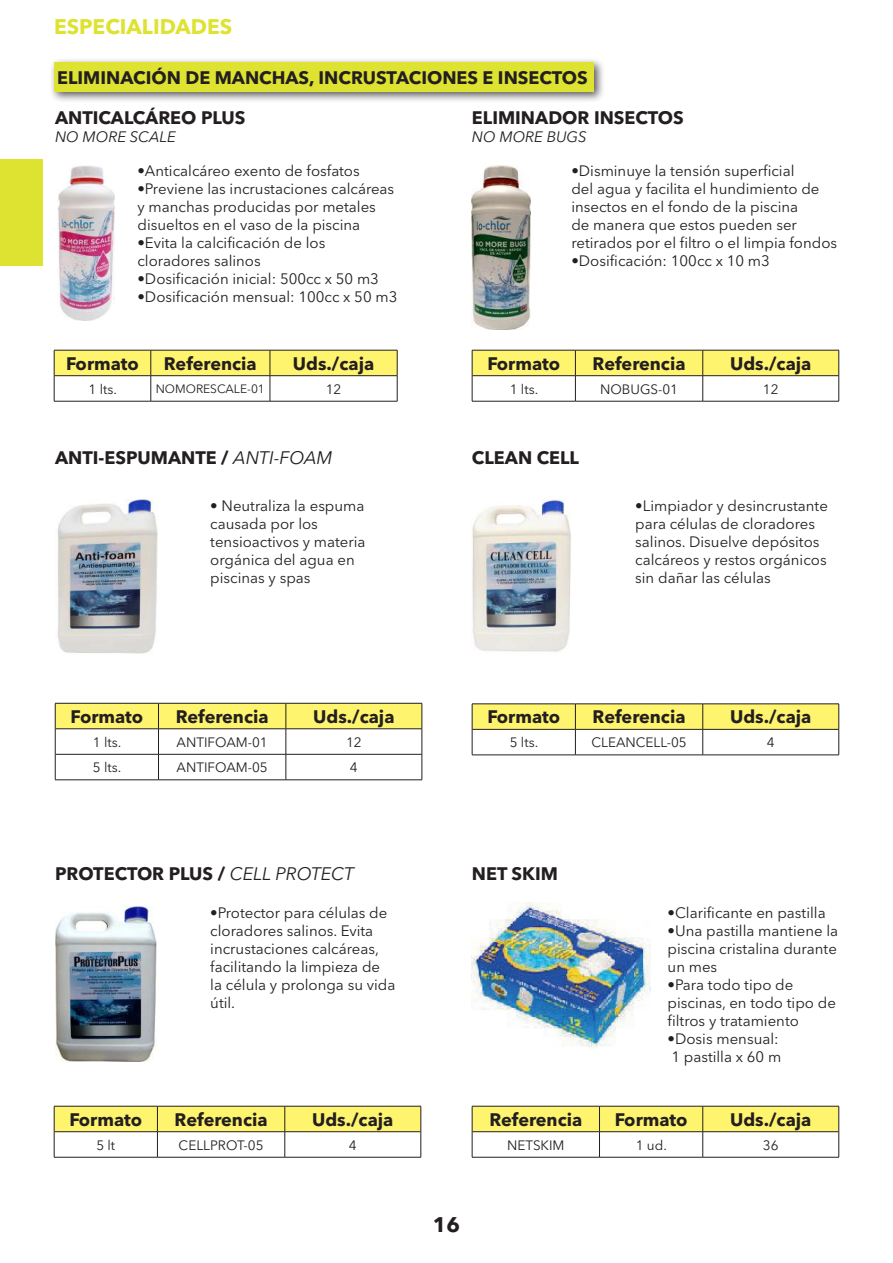
<style>
.page{position:relative;width:893px;height:1263px;background:#fff}
.page>*{position:absolute;margin:0;border:0;box-sizing:border-box;transform-origin:0 0}
.t1{font:700 21px "Avenir Next LT Pro";color:#dee230}
.t2{font:700 21px "Avenir Next LT Pro";color:#231f20}
.t3{font:700 18px "Avenir Next LT Pro";color:#231f20}
.t4{font:15px/18px "Avenir Next LT Pro";color:#231f20}
.t5{font:italic 15px "Avenir Next LT Pro";color:#231f20}
.t6{font:13.5px "Avenir Next LT Pro";color:#231f20}
.t7{font:12px "Avenir Next LT Pro";color:#231f20}
.s1{font-weight:400;font-style:italic}
</style>
<div class="page">
<div style="left:0;top:159px;width:43px;height:107px;background:#dee230"></div>
<svg style="left:54px;top:350px;width:344px;height:51px"></svg>
<hr style="left:54px;top:401px;width:97px;height:1px;background:#231f20">
<hr style="left:151px;top:401px;width:119px;height:1px;background:#231f20">
<hr style="left:270px;top:401px;width:127px;height:1px;background:#231f20">
<hr style="left:472px;top:401px;width:103px;height:1px;background:#231f20">
<hr style="left:575px;top:401px;width:128px;height:1px;background:#231f20">
<hr style="left:703px;top:401px;width:136px;height:1px;background:#231f20">
<svg style="left:472px;top:350px;width:367px;height:51px"></svg>
<svg style="left:55px;top:703px;width:368px;height:77px"></svg>
<hr style="left:54px;top:1157px;width:103px;height:1px;background:#231f20">
<hr style="left:157px;top:1157px;width:128px;height:1px;background:#231f20">
<hr style="left:285px;top:1157px;width:136px;height:1px;background:#231f20">
<svg style="left:54px;top:1106px;width:368px;height:51px"></svg>
<hr style="left:472px;top:1157px;width:127px;height:1px;background:#231f20">
<hr style="left:599px;top:1157px;width:104px;height:1px;background:#231f20">
<hr style="left:703px;top:1157px;width:136px;height:1px;background:#231f20">
<svg style="left:472px;top:1106px;width:367px;height:51px"></svg>
<hr style="left:472px;top:755px;width:103px;height:1px;background:#231f20">
<hr style="left:575px;top:755px;width:128px;height:1px;background:#231f20">
<hr style="left:703px;top:755px;width:136px;height:1px;background:#231f20">
<svg style="left:472px;top:704px;width:367px;height:51px"></svg>
<hr style="left:472px;top:729px;width:103px;height:1px;background:#231f20">
<hr style="left:575px;top:729px;width:128px;height:1px;background:#231f20">
<hr style="left:703px;top:729px;width:136px;height:1px;background:#231f20">
<img style="left:472px;top:902px;width:178px;height:145px">
<div style="left:49px;top:57px;width:556px;height:46px;background:#231f20;opacity:.75"></div>
<div style="left:54px;top:62px;width:540px;height:30px;background:#dee230"></div>
<img style="left:57px;top:165px;width:58px;height:155px">
<img style="left:57px;top:499px;width:101px;height:155px">
<img style="left:55px;top:906px;width:102px;height:156px">
<img style="left:472px;top:499px;width:99px;height:153px">
<img style="left:472px;top:165px;width:59px;height:165px">
<h1 class="t1" style="left:54px;top:13px;width:180px">ESPECIALIDADES</h1>
<p class="t3" style="left:57px;top:67px;width:532px">ELIMINACIÓN DE MANCHAS, INCRUSTACIONES E INSECTOS</p>
<p class="t3" style="left:55px;top:107px;width:192px">ANTICALCÁREO PLUS</p>
<p class="t5" style="left:55px;top:128px;width:122px">NO MORE SCALE</p>
<p class="t4" style="left:137px;top:162px;width:224px">•Anticalcáreo exento de fosfatos</p>
<p class="t4" style="left:137px;top:180px;width:258px">•Previene las incrustaciones calcáreas y manchas producidas por metales disueltos en el vaso de la piscina</p>
<p class="t4" style="left:137px;top:234px;width:189px">•Evita la calcificación de los cloradores salinos</p>
<p class="t4" style="left:137px;top:270px;width:243px">•Dosificación inicial: 500cc x 50 m3</p>
<p class="t4" style="left:137px;top:288px;width:261px">•Dosificación mensual: 100cc x 50 m3</p>
<p class="t3" style="left:66px;top:352px;width:74px">Formato</p>
<p class="t3" style="left:164px;top:352px;width:94px">Referencia</p>
<p class="t3" style="left:293px;top:352px;width:83px">Uds./caja</p>
<p class="t6" style="left:88px;top:381px;width:30px">1 lts.</p>
<p class="t7" style="left:156px;top:382px;width:111px">NOMORESCALE-01</p>
<p class="t6" style="left:326px;top:381px;width:17px">12</p>
<p class="t3" style="left:55px;top:446px;width:279px">ANTI-ESPUMANTE / <span class="s1">ANTI-FOAM</span></p>
<p class="t4" style="left:210px;top:496px;width:157px">• Neutraliza la espuma causada por los tensioactivos y materia orgánica del agua en piscinas y spas</p>
<p class="t3" style="left:472px;top:107px;width:213px">ELIMINADOR INSECTOS</p>
<p class="t5" style="left:472px;top:128px;width:116px">NO MORE BUGS</p>
<p class="t4" style="left:571px;top:162px;width:267px">•Disminuye la tensión superficial<br>del agua y facilita el hundimiento de insectos en el fondo de la piscina<br>de manera que estos pueden ser retirados por el filtro o el limpia fondos</p>
<p class="t4" style="left:571px;top:252px;width:200px">•Dosificación: 100cc x 10 m3</p>
<p class="t3" style="left:487px;top:352px;width:74px">Formato</p>
<p class="t3" style="left:593px;top:352px;width:94px">Referencia</p>
<p class="t3" style="left:730px;top:352px;width:83px">Uds./caja</p>
<p class="t6" style="left:510px;top:381px;width:30px">1 lts.</p>
<p class="t6" style="left:600px;top:381px;width:80px">NOBUGS-01</p>
<p class="t6" style="left:763px;top:381px;width:17px">12</p>
<p class="t3" style="left:472px;top:446px;width:109px">CLEAN CELL</p>
<p class="t4" style="left:635px;top:496px;width:194px">•Limpiador y desincrustante para células de cloradores salinos. Disuelve depósitos calcáreos y restos orgánicos sin dañar las células</p>
<p class="t3" style="left:71px;top:705px;width:74px">Formato</p>
<p class="t3" style="left:176px;top:705px;width:94px">Referencia</p>
<p class="t3" style="left:313px;top:705px;width:83px">Uds./caja</p>
<p class="t6" style="left:93px;top:734px;width:30px">1 lts.</p>
<p class="t6" style="left:177px;top:734px;width:93px">ANTIFOAM-01</p>
<p class="t6" style="left:346px;top:734px;width:17px">12</p>
<p class="t6" style="left:93px;top:759px;width:30px">5 lts.</p>
<p class="t6" style="left:177px;top:759px;width:93px">ANTIFOAM-05</p>
<p class="t6" style="left:350px;top:759px;width:9px">4</p>
<p class="t3" style="left:55px;top:863px;width:300px">PROTECTOR PLUS / <span class="s1">CELL PROTECT</span></p>
<p class="t4" style="left:210px;top:903px;width:187px">•Protector para células de cloradores salinos. Evita incrustaciones calcáreas, facilitando la limpieza de la célula y prolonga su vida útil.</p>
<p class="t3" style="left:69px;top:1108px;width:74px">Formato</p>
<p class="t3" style="left:175px;top:1108px;width:94px">Referencia</p>
<p class="t3" style="left:312px;top:1108px;width:83px">Uds./caja</p>
<p class="t6" style="left:96px;top:1137px;width:20px">5 lt</p>
<p class="t6" style="left:179px;top:1137px;width:86px">CELLPROT-05</p>
<p class="t6" style="left:349px;top:1137px;width:9px">4</p>
<p class="t3" style="left:487px;top:706px;width:74px">Formato</p>
<p class="t3" style="left:593px;top:706px;width:94px">Referencia</p>
<p class="t3" style="left:730px;top:706px;width:83px">Uds./caja</p>
<p class="t6" style="left:510px;top:734px;width:30px">5 lts.</p>
<p class="t6" style="left:591px;top:734px;width:97px">CLEANCELL-05</p>
<p class="t6" style="left:767px;top:734px;width:9px">4</p>
<p class="t3" style="left:472px;top:863px;width:88px">NET SKIM</p>
<p class="t4" style="left:668px;top:903px;width:160px">•Clarificante en pastilla</p>
<p class="t4" style="left:668px;top:921px;width:172px;text-align:justify">•Una pastilla mantiene la piscina cristalina durante un mes</p>
<p class="t4" style="left:668px;top:975px;width:170px">•Para todo tipo de piscinas, en todo tipo de filtros y tratamiento</p>
<p class="t4" style="left:668px;top:1029px;width:115px">•Dosis mensual:<br>1 pastilla x 60 m</p>
<p class="t3" style="left:489px;top:1108px;width:94px">Referencia</p>
<p class="t3" style="left:615px;top:1108px;width:74px">Formato</p>
<p class="t3" style="left:730px;top:1108px;width:83px">Uds./caja</p>
<p class="t6" style="left:507px;top:1137px;width:59px">NETSKIM</p>
<p class="t6" style="left:636px;top:1137px;width:33px">1 ud.</p>
<p class="t6" style="left:763px;top:1137px;width:17px">36</p>
<h1 class="t2" style="left:433px;top:1212px;width:29px">16</h1>
</div>
